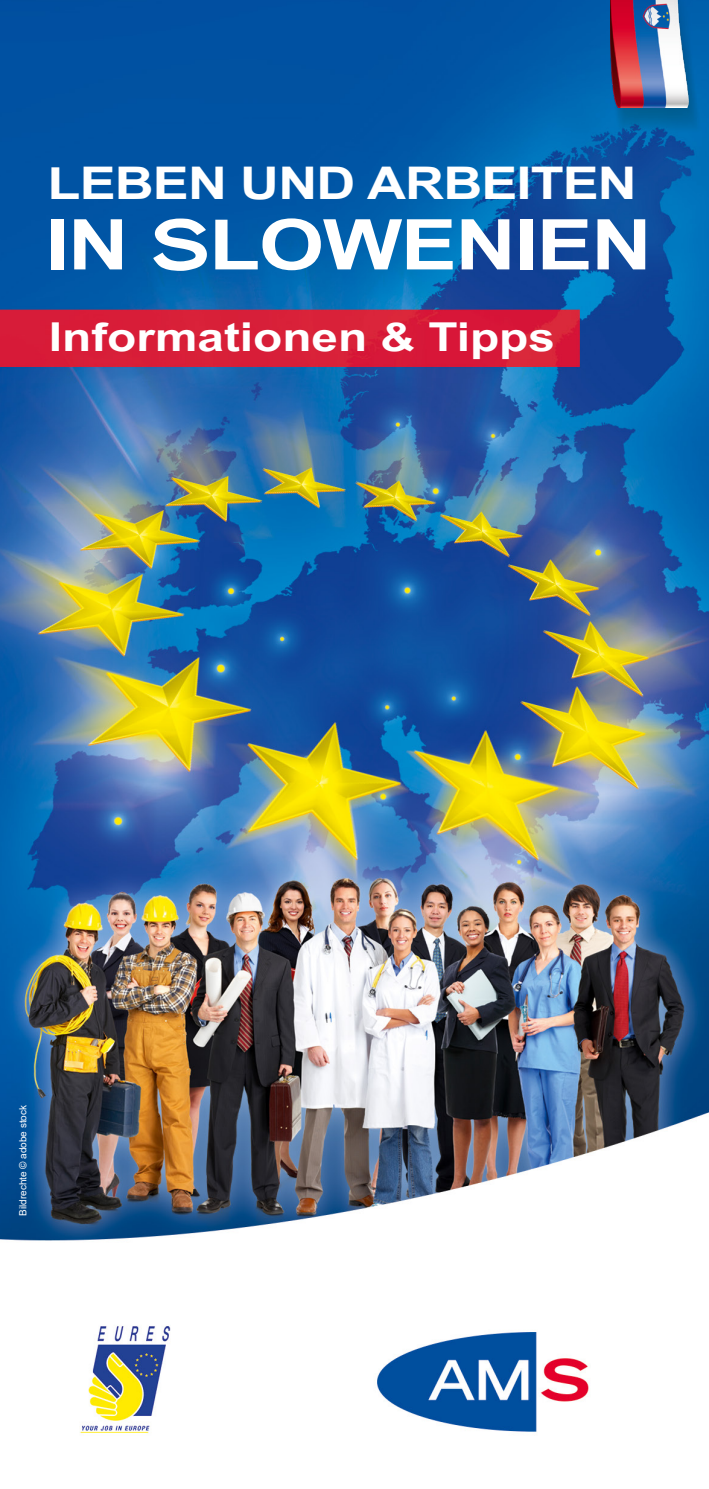
<style>
.page{position:relative;width:709px;height:1489px;background:#fff}
.page>*{position:absolute;margin:0;border:0;box-sizing:border-box;transform-origin:0 0}
.H1_Titelseite{font:700 70px "AMS Euro";letter-spacing:-.02em;color:#fff}
.H1_Titelseite-2{font:700 45px "AMS Euro";letter-spacing:-.02em;color:#fff}
.H2_Titelseite{font:700 39.75px "AMS Euro";color:#fff}
.txt_aufzaehlung{font:10px "Arial";color:#fff}
</style>
<div class="page">
<img style="left:0;top:0;width:709px;height:1434px">
<img style="left:610px;top:0;width:79px;height:108px">
<h1 class="H1_Titelseite-2" style="left:48px;top:159px;width:591px">LEBEN UND ARBEITEN</h1>
<h1 class="H1_Titelseite" style="left:46px;top:206px;width:607px">IN SLOWENIEN</h1>
<p class="H2_Titelseite" style="left:49px;top:315px;width:507px">Informationen &amp; Tipps</p>
<p class="txt_aufzaehlung" style="left:12px;top:1215px;width:112px;rotate:-90deg">Bildrechte © adobe stock</p>
<p class="txt_aufzaehlung" style="left:16px;top:1215px;width:112px;rotate:-90deg">Bildrechte © adobe stock</p>
</div>
